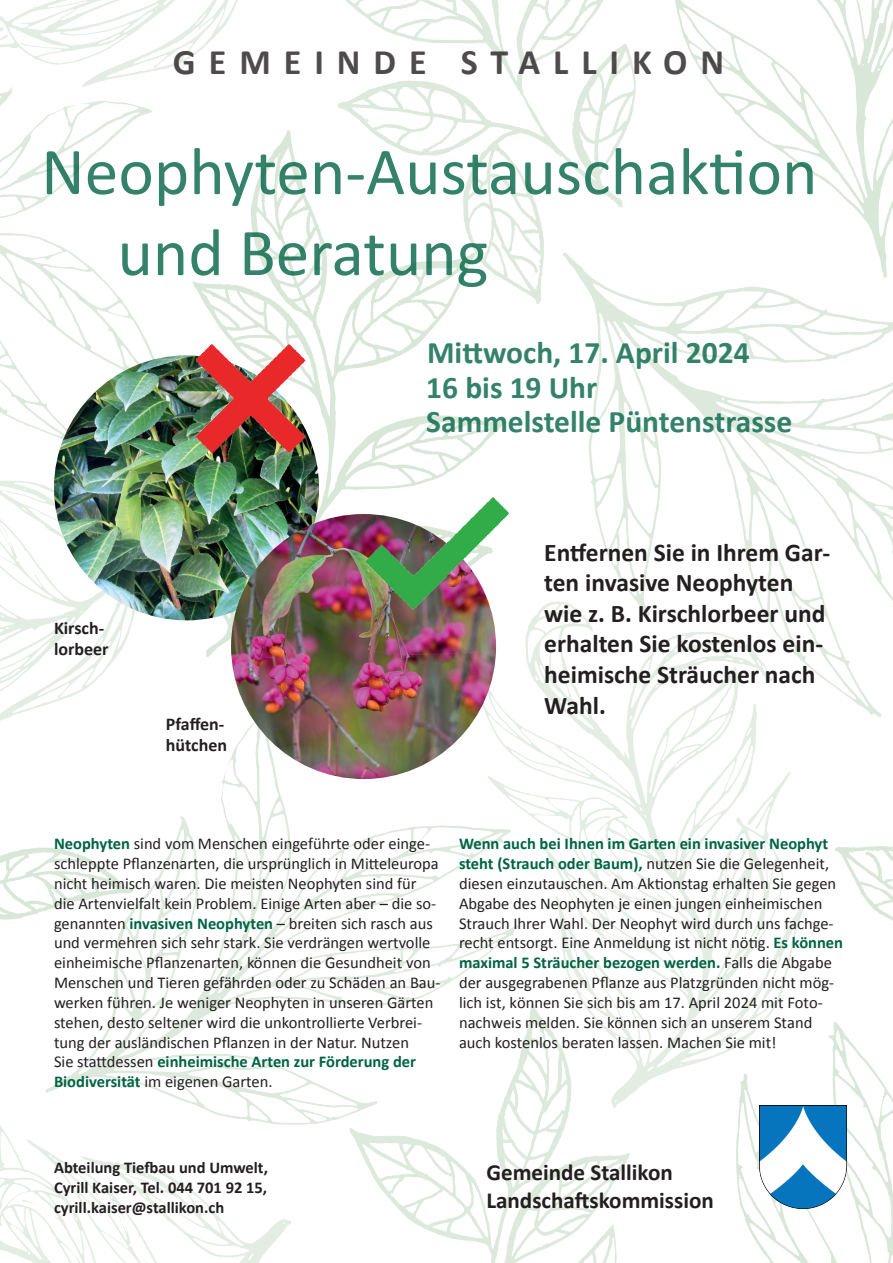
<style>
.page{position:relative;width:893px;height:1263px;background:#fff}
.page>*{position:absolute;margin:0;border:0;box-sizing:border-box;transform-origin:0 0}
.t1{font:67.5px/81px "Calibri";color:#006344}
.t2{font:700 36px "Calibri";letter-spacing:.36em;color:#231f20}
.t3{font:700 31.5px/34.5px "Calibri";color:#006344}
.t4{font:700 25.5px/30.6px "Calibri";color:#231f20}
.t5{font:700 23.1px/27.8px "Calibri";color:#231f20}
.t6{font:700 18px/21.6px "Calibri";color:#231f20}
.t7{font:16.5px/19.8px "Calibri";color:#231f20}
.t8{font:700 16.5px/19.8px "Calibri";color:#231f20;text-align:justify}
.s1{font-weight:700;color:#006344}
</style>
<div class="page">
<img style="left:0;top:0;width:893px;height:1263px">
<img style="left:54px;top:355px;width:265px;height:265px;border-radius:133px">
<img style="left:231px;top:514px;width:265px;height:265px;border-radius:133px">
<img style="left:196px;top:309px;width:123px;height:209px">
<img style="left:362px;top:477px;width:147px;height:139px">
<img style="left:759px;top:1106px;width:87px;height:103px">
<h2 class="t2" style="left:173px;top:39px;width:553px">GEMEINDE STALLIKON</h2>
<h1 class="t1" style="left:117px;top:131px;width:702px;text-indent:-76px">Neophyten-Austauschaktion und Beratung</h1>
<p class="t6" style="left:54px;top:617px;width:56px">Kirsch&shy;lorbeer</p>
<p class="t6" style="left:166px;top:713px;width:63px">Pfaffen&shy;hütchen</p>
<h3 class="t3" style="left:426px;top:335px;width:368px">Mittwoch, 17. April 2024<br>16 bis 19 Uhr<br>Sammelstelle Püntenstrasse</h3>
<h3 class="t4" style="left:544px;top:537px;width:287px">Entfernen Sie in Ihrem Gar&shy;ten invasive Neophyten wie z. B. Kirschlorbeer und erhalten Sie kostenlos ein&shy;heimische Sträucher nach<br>Wahl.</h3>
<p class="t7" style="left:54px;top:834px;width:388px"><span class="s1">Neophyten</span> sind vom Menschen eingeführte oder einge&shy;schleppte Pflanzenarten, die ursprünglich in Mitteleuropa nicht heimisch waren. Die meisten Neophyten sind für die Artenvielfalt kein Problem. Einige Arten aber – die so&shy;genannten <span class="s1">invasiven Neophyten</span> – breiten sich rasch aus und vermehren sich sehr stark. Sie verdrängen wertvolle einheimische Pflanzenarten, können die Gesundheit von Menschen und Tieren gefährden oder zu Schäden an Bau&shy;werken führen. Je weniger Neophyten in unseren Gärten stehen, desto seltener wird die unkontrollierte Verbrei&shy;tung der ausländischen Pflanzen in der Natur. Nutzen<br>Sie stattdessen <span class="s1">einheimische Arten zur Förderung der Biodiversität</span> im eigenen Garten.</p>
<p class="t7" style="left:459px;top:834px;width:386px"><span class="s1">Wenn auch bei Ihnen im Garten ein invasiver Neophyt steht (Strauch oder Baum),</span> nutzen Sie die Gelegenheit, diesen einzutauschen. Am Aktionstag erhalten Sie gegen Abgabe des Neophyten je einen jungen einheimischen Strauch Ihrer Wahl. Der Neophyt wird durch uns fachge&shy;recht entsorgt. Eine Anmeldung ist nicht nötig. <span class="s1">Es können maximal 5 Sträucher bezogen werden.</span> Falls die Abgabe der ausgegrabenen Pflanze aus Platzgründen nicht mög&shy;lich ist, können Sie sich bis am 17. April 2024 mit Foto&shy;nachweis melden. Sie können sich an unserem Stand auch kostenlos beraten lassen. Machen Sie mit!</p>
<p class="t8" style="left:54px;top:1158px;width:215px">Abteilung Tiefbau und Umwelt, Cyrill Kaiser, Tel. 044 701 92 15, cyrill.kaiser@stallikon.ch</p>
<h3 class="t5" style="left:486px;top:1158px;width:229px">Gemeinde Stallikon<br>Landschaftskommission</h3>
</div>
